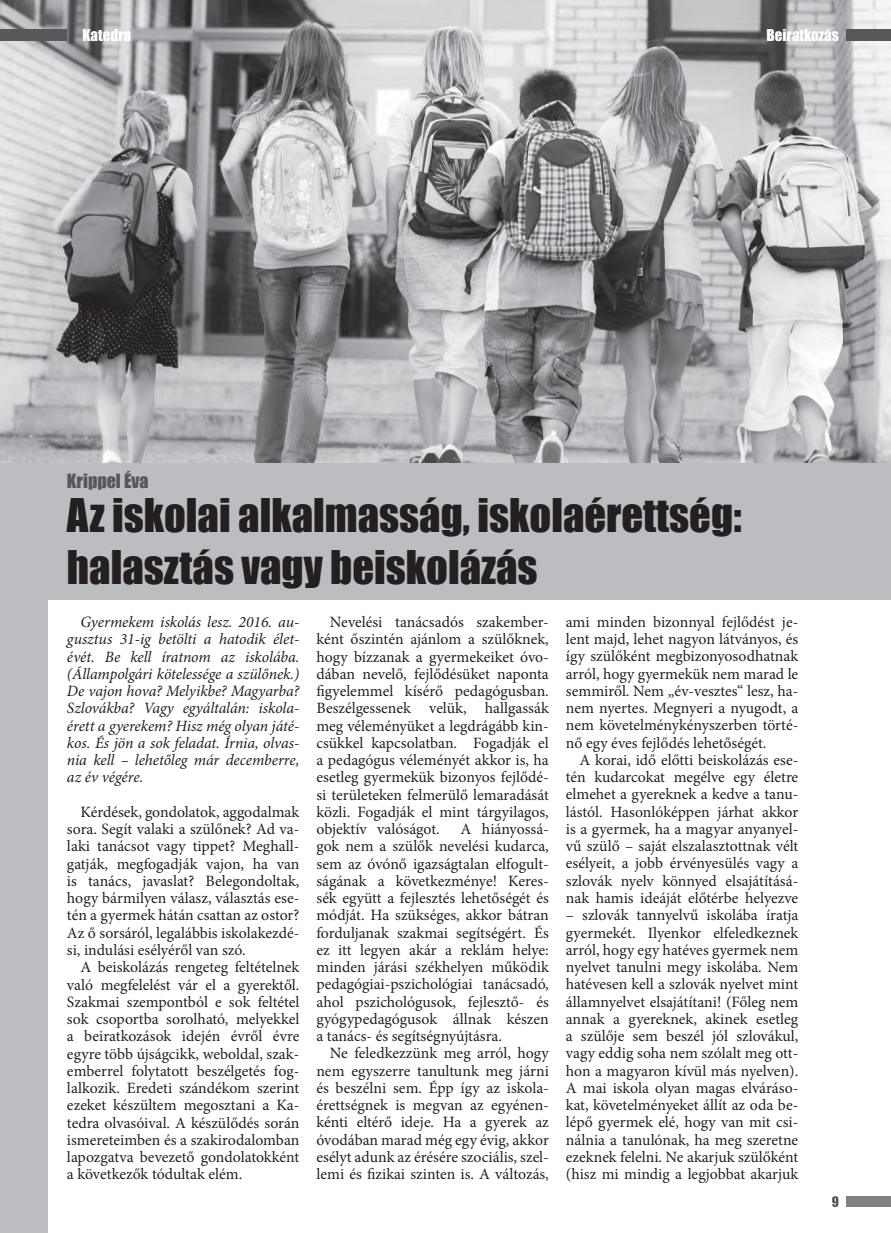
<style>
.page{position:relative;width:891px;height:1233px;background:#fff}
.page>*{position:absolute;margin:0;border:0;box-sizing:border-box;transform-origin:0 0}
.t1{font:42.6px/51.2px "Impact";color:#231f20}
.t2{font:18px "Impact";color:#57585a}
.t3{font:15.75px/17.2px "Minion Pro";color:#231f20;text-align:justify}
.t4{font:italic 15.75px/17.2px "Minion Pro";letter-spacing:-.005em;color:#231f20;text-align:justify}
.t5{font:15px "Impact";color:#fff}
</style>
<div class="page">
<img style="left:0;top:0;width:891px;height:463px">
<svg style="left:832px;top:1196px;width:6px;height:10px"></svg>
<div style="left:846px;top:29px;width:45px;height:12px;background:#57585a"></div>
<div style="left:846px;top:1196px;width:45px;height:10px;background:#808285"></div>
<div style="left:0;top:29px;width:67px;height:12px;background:#57585a"></div>
<div style="left:0;top:463px;width:891px;height:137px;background:#bcbdc0"></div>
<div style="left:0;top:563px;width:48px;height:669px;background:#bcbdc0"></div>
<p class="t5" style="left:83px;top:24px;width:50px">Katedra</p>
<p class="t5" style="left:767px;top:24px;width:74px">Beiratkozás</p>
<p class="t2" style="left:67px;top:467px;width:83px">Krippel Éva</p>
<h1 class="t1" style="left:67px;top:489px;width:676px">Az iskolai alkalmasság, iskolaérettség: halasztás vagy beiskolázás</h1>
<p class="t4" style="left:67px;top:613px;width:234px;text-indent:13px">Gyermekem iskolás lesz. 2016. au&shy;gusztus 31-ig betölti a hatodik élet&shy;évét. Be kell íratnom az iskolába. (Állampolgári kötelessége a szülőnek.)<br>De vajon hova? Melyikbe? Magyarba?<br>Szlovákba? Vagy egyáltalán: iskola&shy;érett a gyerekem? Hisz még olyan játé&shy;kos. És jön a sok feladat. Írnia, olvas&shy;nia kell – lehetőleg már decemberre, az év végére.</p>
<p class="t3" style="left:67px;top:803px;width:234px;text-indent:13px">Kérdések, gondolatok, aggodalmak sora. Segít valaki a szülőnek? Ad va&shy;laki tanácsot vagy tippet? Meghall&shy;gatják, megfogadják vajon, ha van is tanács, javaslat? Belegondoltak, hogy bármilyen válasz, választás ese&shy;tén a gyermek hátán csattan az ostor?<br>Az ő sorsáról, legalábbis iskolakezdé&shy;si, indulási esélyéről van szó.</p>
<p class="t3" style="left:67px;top:958px;width:234px;text-indent:13px">A beiskolázás rengeteg feltételnek való megfelelést vár el a gyerektől.<br>Szakmai szempontból e sok feltétel sok csoportba sorolható, melyekkel a beiratkozások idején évről évre egyre több újságcikk, weboldal, szak&shy;emberrel folytatott beszélgetés fog&shy;lalkozik. Eredeti szándékom szerint ezeket készültem megosztani a Ka&shy;tedra olvasóival. A készülődés során ismereteimben és a szakirodalomban lapozgatva bevezető gondolatokként a következők tódultak elém.</p>
<p class="t3" style="left:316px;top:613px;width:234px;text-indent:13px">Nevelési tanácsadós szakember&shy;ként őszintén ajánlom a szülőknek, hogy bízzanak a gyermekeiket óvo&shy;dában nevelő, fejlődésüket naponta figyelemmel kísérő pedagógusban.<br>Beszélgessenek velük, hallgassák meg véleményüket a legdrágább kin&shy;csükkel kapcsolatban. Fogadják el a pedagógus véleményét akkor is, ha esetleg gyermekük bizonyos fejlődé&shy;si területeken felmerülő lemaradását közli. Fogadják el mint tárgyilagos, objektív valóságot.</p>
<p class="t3" style="left:316px;top:820px;width:234px;text-indent:144px">A hiányossá&shy;gok nem a szülők nevelési kudarca, sem az óvónő igazságtalan elfogult&shy;ságának a következménye! Keres&shy;sék együtt a fejlesztés lehetőségét és módját. Ha szükséges, akkor bátran forduljanak szakmai segítségért. És ez itt legyen akár a reklám helye: minden járási székhelyen működik pedagógiai-pszichológiai tanácsadó, ahol pszichológusok, fejlesztő- és gyógypedagógusok állnak készen a tanács- és segítségnyújtásra.</p>
<p class="t3" style="left:316px;top:1044px;width:234px;text-indent:13px">Ne feledkezzünk meg arról, hogy nem egyszerre tanultunk meg járni és beszélni sem. Épp így az iskola&shy;érettségnek is megvan az egyénen&shy;kénti eltérő ideje. Ha a gyerek az óvodában marad még egy évig, akkor esélyt adunk az érésére szociális, szel&shy;lemi és fizikai szinten is. A változás,</p>
<p class="t3" style="left:566px;top:613px;width:234px">ami minden bizonnyal fejlődést je&shy;lent majd, lehet nagyon látványos, és így szülőként megbizonyosodhatnak arról, hogy gyermekük nem marad le semmiről. Nem „év-vesztes“ lesz, ha&shy;nem nyertes. Megnyeri a nyugodt, a nem követelménykényszerben törté&shy;nő egy éves fejlődés lehetőségét.</p>
<p class="t3" style="left:566px;top:751px;width:234px;text-indent:13px">A korai, idő előtti beiskolázás ese&shy;tén kudarcokat megélve egy életre elmehet a gyereknek a kedve a tanu&shy;lástól. Hasonlóképpen járhat akkor is a gyermek, ha a magyar anyanyel&shy;vű szülő – saját elszalasztottnak vélt esélyeit, a jobb érvényesülés vagy a szlovák nyelv könnyed elsajátításá&shy;nak hamis ideáját előtérbe helyezve</p>
<p class="t3" style="left:566px;top:906px;width:234px">– szlovák tannyelvű iskolába íratja gyermekét. Ilyenkor elfeledkeznek arról, hogy egy hatéves gyermek nem nyelvet tanulni megy iskolába. Nem hatévesen kell a szlovák nyelvet mint államnyelvet elsajátítani! (Főleg nem annak a gyereknek, akinek esetleg a szülője sem beszél jól szlovákul, vagy eddig soha nem szólalt meg ott&shy;hon a magyaron kívül más nyelven).<br>A mai iskola olyan magas elváráso&shy;kat, követelményeket állít az oda be&shy;lépő gyermek elé, hogy van mit csi&shy;nálnia a tanulónak, ha meg szeretne ezeknek felelni. Ne akarjuk szülőként (hisz mi mindig a legjobbat akarjuk</p>
</div>
